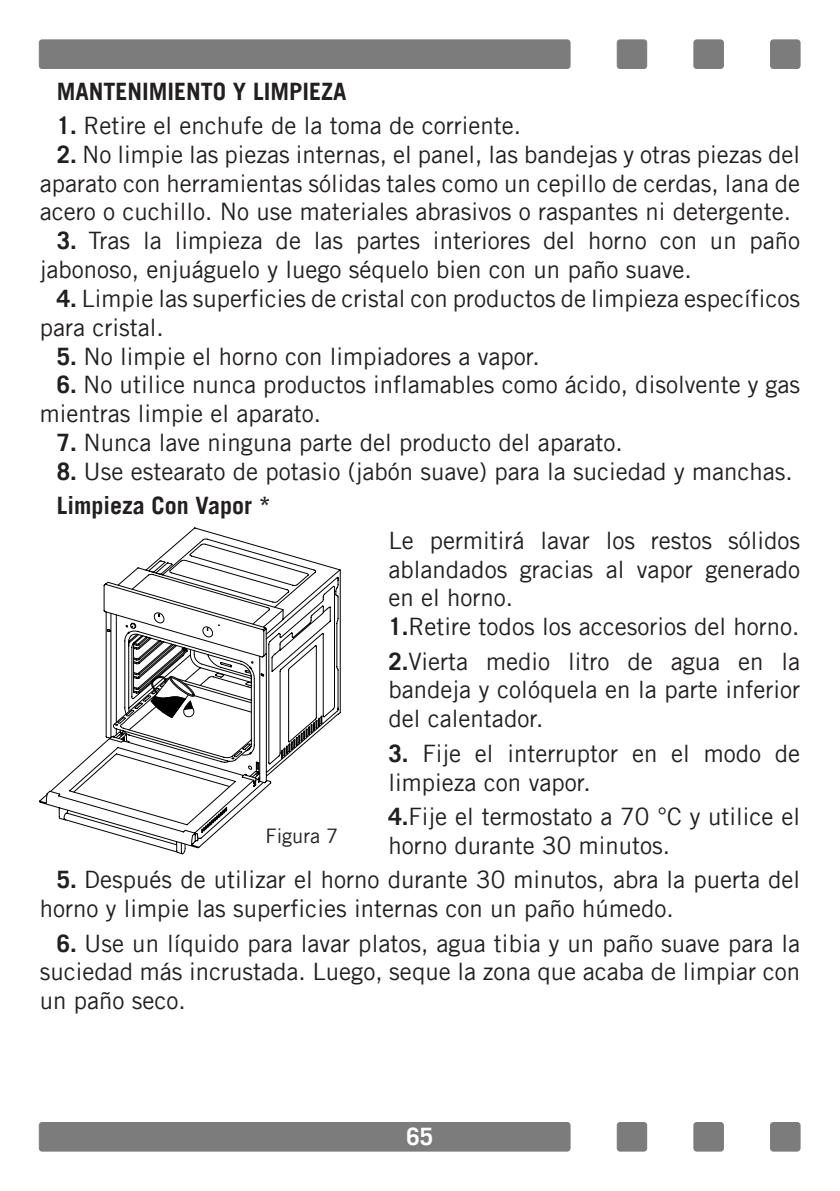
<style>
.page{position:relative;width:840px;height:1191px;background:#fff}
.page>*{position:absolute;margin:0;border:0;box-sizing:border-box;transform-origin:0 0}
.t1{font:24px/28.8px "Trade Gothic";color:#231f20}
.t2{font:700 24px "Trade Gothic";color:#231f20}
.t3{font:700 24px "Trade Gothic";color:#fff}
.t4{font:20px "Trade Gothic";color:#231f20}
.s1{font-weight:700}
</style>
<div class="page">
<div style="left:39px;top:40px;width:530px;height:28px;background:#7d7c7c;border-radius:3px"></div>
<div style="left:39px;top:40px;width:531px;height:29px;border:1px solid #7d7c7c;border-radius:3px"></div>
<div style="left:770px;top:40px;width:29px;height:28px;background:#7d7c7c;border-radius:3px"></div>
<div style="left:769px;top:40px;width:30px;height:29px;border:1px solid #7d7c7c;border-radius:3px"></div>
<div style="left:617px;top:40px;width:29px;height:28px;background:#7d7c7c;border-radius:3px"></div>
<div style="left:616px;top:40px;width:30px;height:29px;border:1px solid #7d7c7c;border-radius:3px"></div>
<div style="left:693px;top:40px;width:30px;height:28px;background:#7d7c7c;border-radius:3px"></div>
<div style="left:693px;top:40px;width:30px;height:29px;border:1px solid #7d7c7c;border-radius:3px"></div>
<div style="left:39px;top:1122px;width:530px;height:29px;background:#7d7c7c;border-radius:3px"></div>
<div style="left:39px;top:1122px;width:531px;height:29px;border:1px solid #7d7c7c;border-radius:3px"></div>
<div style="left:770px;top:1122px;width:29px;height:29px;background:#7d7c7c;border-radius:3px"></div>
<div style="left:769px;top:1122px;width:30px;height:29px;border:1px solid #7d7c7c;border-radius:3px"></div>
<div style="left:617px;top:1122px;width:29px;height:29px;background:#7d7c7c;border-radius:3px"></div>
<div style="left:616px;top:1122px;width:30px;height:29px;border:1px solid #7d7c7c;border-radius:3px"></div>
<div style="left:693px;top:1122px;width:30px;height:29px;background:#7d7c7c;border-radius:3px"></div>
<div style="left:693px;top:1122px;width:30px;height:29px;border:1px solid #7d7c7c;border-radius:3px"></div>
<svg style="left:39px;top:581px;width:302px;height:273px"></svg>
<svg style="left:165px;top:527px;width:175px;height:245px"></svg>
<svg style="left:107px;top:553px;width:231px;height:234px"></svg>
<svg style="left:150px;top:650px;width:102px;height:189px"></svg>
<p class="t2" style="left:57px;top:76px;width:291px">MANTENIMIENTO Y LIMPIEZA</p>
<p class="t1" style="left:57px;top:111px;width:465px"><span class="s1">1.</span> Retire el enchufe de la toma de corriente.</p>
<p class="t1" style="left:40px;top:140px;width:761px;text-align:justify;text-indent:17px"><span class="s1">2.</span> No limpie las piezas internas, el panel, las bandejas y otras piezas del aparato con herramientas sólidas tales como un cepillo de cerdas, lana de acero o cuchillo. No use materiales abrasivos o raspantes ni detergente.</p>
<p class="t1" style="left:40px;top:226px;width:761px;text-indent:17px"><span class="s1">3.</span> Tras la limpieza de las partes interiores del horno con un paño jabonoso, enjuáguelo y luego séquelo bien con un paño suave.</p>
<p class="t1" style="left:40px;top:284px;width:761px;text-indent:17px"><span class="s1">4.</span> Limpie las superficies de cristal con productos de limpieza específicos para cristal.</p>
<p class="t1" style="left:57px;top:341px;width:484px"><span class="s1">5.</span> No limpie el horno con limpiadores a vapor.</p>
<p class="t1" style="left:40px;top:370px;width:761px;text-indent:17px"><span class="s1">6.</span> No utilice nunca productos inflamables como ácido, disolvente y gas mientras limpie el aparato.</p>
<p class="t1" style="left:57px;top:428px;width:567px"><span class="s1">7.</span> Nunca lave ninguna parte del producto del aparato.</p>
<p class="t1" style="left:57px;top:454px;width:737px;line-height:34.4px"><span class="s1">8.</span> Use estearato de potasio (jabón suave) para la suciedad y manchas.<br><span class="s1">Limpieza Con Vapor *</span></p>
<p class="t1" style="left:388px;top:525px;width:413px">Le permitirá lavar los restos sólidos ablandados gracias al vapor generado en el horno.<br><span class="s1">1.</span>Retire todos los accesorios del horno.</p>
<p class="t1" style="left:388px;top:646px;width:413px;text-align:justify"><span class="s1">2.</span>Vierta medio litro de agua en la bandeja y colóquela en la parte inferior del calentador.</p>
<p class="t1" style="left:388px;top:738px;width:413px"><span class="s1">3.</span> Fije el interruptor en el modo de limpieza con vapor.</p>
<p class="t1" style="left:388px;top:802px;width:413px"><span class="s1">4.</span>Fije el termostato a 70 °C y utilice el horno durante 30 minutos.</p>
<p class="t1" style="left:40px;top:865px;width:761px;text-indent:17px"><span class="s1">5.</span> Después de utilizar el horno durante 30 minutos, abra la puerta del horno y limpie las superficies internas con un paño húmedo.</p>
<p class="t1" style="left:40px;top:928px;width:761px;text-align:justify;text-indent:17px"><span class="s1">6.</span> Use un líquido para lavar platos, agua tibia y un paño suave para la suciedad más incrustada. Luego, seque la zona que acaba de limpiar con un paño seco.</p>
<p class="t4" style="left:265px;top:824px;width:74px">Figura 7</p>
<p class="t3" style="left:406px;top:1122px;width:28px">65</p>
</div>
